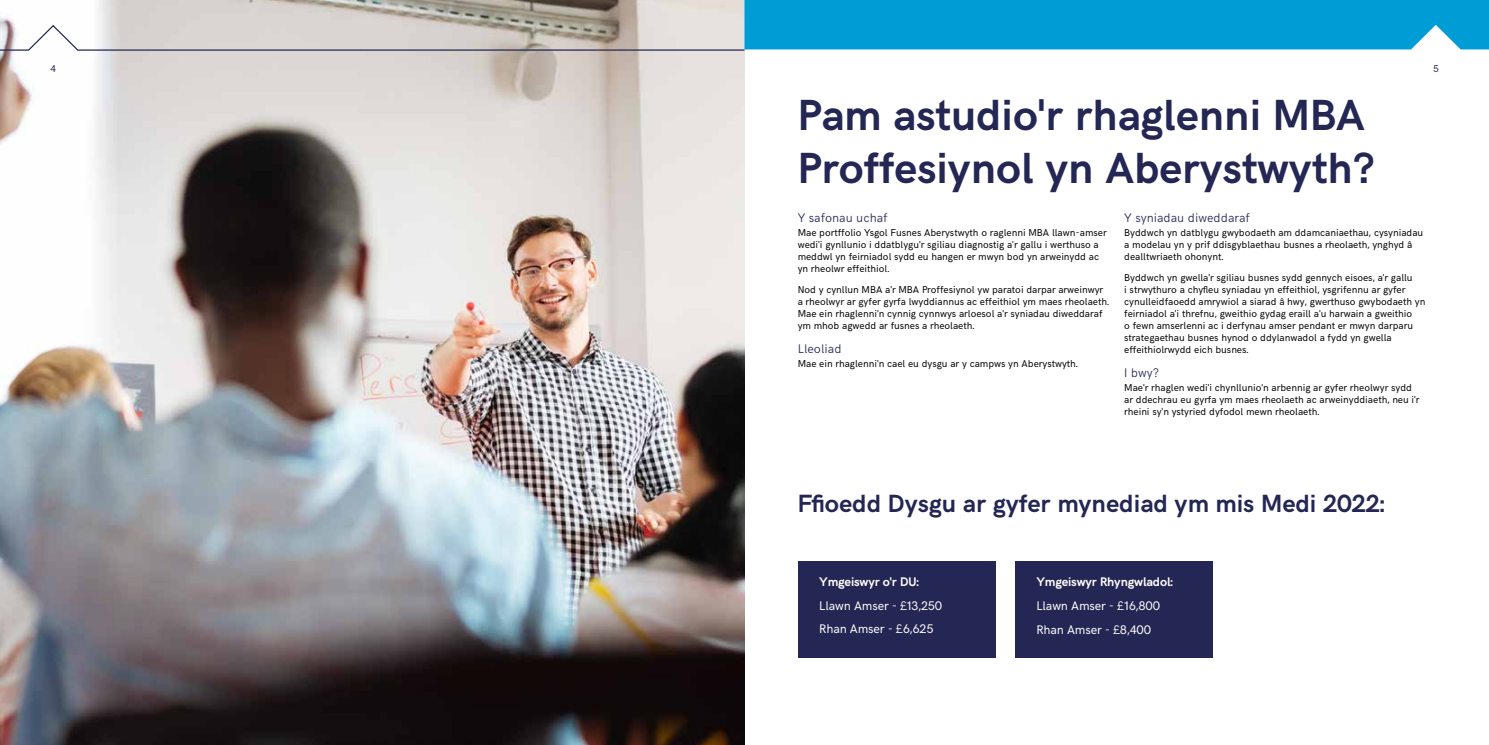
<style>
.page{position:relative;width:1489px;height:745px;background:#fff}
.page>*{position:absolute;margin:0;border:0;box-sizing:border-box;transform-origin:0 0}
.t1{font:700 43.75px/52.5px "HK Grotesk";color:#242753}
.t2{font:700 25px "HK Grotesk";color:#242753}
.t3{font:12.5px/23.9px "HK Grotesk";letter-spacing:-.01em;color:#fff}
.t4{font:300 12.5px "HK Grotesk";color:#242753}
.t5{font:700 12.5px "HK Grotesk";letter-spacing:-.01em;color:#fff}
.t6{font:10px/12px "HK Grotesk";color:#000}
.t7{font:10px "HK Grotesk";color:#242753}
</style>
<div class="page">
<img style="left:0;top:52px;width:744px;height:692px">
<div style="left:798px;top:561px;width:197px;height:96px;background:#242753"></div>
<div style="left:1015px;top:561px;width:197px;height:96px;background:#242753"></div>
<svg style="left:0;top:0;width:1488px;height:52px;background:#6eb5ce"></svg>
<p class="t7" style="left:50px;top:61px;width:7px">4</p>
<p class="t7" style="left:1432px;top:61px;width:7px">5</p>
<h1 class="t1" style="left:797px;top:85px;width:578px">Pam astudio'r rhaglenni MBA<br>Proffesiynol yn Aberystwyth?</h1>
<p class="t4" style="left:797px;top:208px;width:91px">Y safonau uchaf</p>
<p class="t6" style="left:797px;top:226px;width:310px">Mae portffolio Ysgol Fusnes Aberystwyth o raglenni MBA llawn-amser wedi'i gynllunio i ddatblygu'r sgiliau diagnostig a'r gallu i werthuso a meddwl yn feirniadol sydd eu hangen er mwyn bod yn arweinydd ac yn rheolwr effeithiol.</p>
<p class="t6" style="left:797px;top:283px;width:313px">Nod y cynllun MBA a'r MBA Proffesiynol yw paratoi darpar arweinwyr a rheolwyr ar gyfer gyrfa lwyddiannus ac effeithiol ym maes rheolaeth.<br>Mae ein rhaglenni'n cynnig cynnwys arloesol a'r syniadau diweddaraf ym mhob agwedd ar fusnes a rheolaeth.</p>
<p class="t4" style="left:797px;top:339px;width:45px">Lleoliad</p>
<p class="t6" style="left:797px;top:356px;width:282px">Mae ein rhaglenni'n cael eu dysgu ar y campws yn Aberystwyth.</p>
<p class="t4" style="left:1124px;top:208px;width:127px">Y syniadau diweddaraf</p>
<p class="t6" style="left:1124px;top:226px;width:300px">Byddwch yn datblygu gwybodaeth am ddamcaniaethau, cysyniadau a modelau yn y prif ddisgyblaethau busnes a rheolaeth, ynghyd â dealltwriaeth ohonynt.</p>
<p class="t6" style="left:1124px;top:271px;width:302px">Byddwch yn gwella'r sgiliau busnes sydd gennych eisoes, a'r gallu<br>i strwythuro a chyfleu syniadau yn effeithiol, ysgrifennu ar gyfer cynulleidfaoedd amrywiol a siarad â hwy, gwerthuso gwybodaeth yn feirniadol a'i threfnu, gweithio gydag eraill a'u harwain a gweithio<br>o fewn amserlenni ac i derfynau amser pendant er mwyn darparu strategaethau busnes hynod o ddylanwadol a fydd yn gwella effeithiolrwydd eich busnes.</p>
<p class="t4" style="left:1124px;top:363px;width:36px">I bwy?</p>
<p class="t6" style="left:1124px;top:380px;width:297px">Mae'r rhaglen wedi'i chynllunio'n arbennig ar gyfer rheolwyr sydd ar ddechrau eu gyrfa ym maes rheolaeth ac arweinyddiaeth, neu i'r rheini sy'n ystyried dyfodol mewn rheolaeth.</p>
<h2 class="t2" style="left:797px;top:484px;width:588px">Ffioedd Dysgu ar gyfer mynediad ym mis Medi 2022:</h2>
<p class="t5" style="left:819px;top:571px;width:101px">Ymgeiswyr o'r DU:</p>
<p class="t3" style="left:819px;top:592px;width:124px">Llawn Amser - £13,250<br>Rhan Amser - £6,625</p>
<p class="t5" style="left:1036px;top:571px;width:138px">Ymgeiswyr Rhyngwladol:</p>
<p class="t3" style="left:1036px;top:592px;width:125px">Llawn Amser - £16,800<br>Rhan Amser - £8,400</p>
</div>
